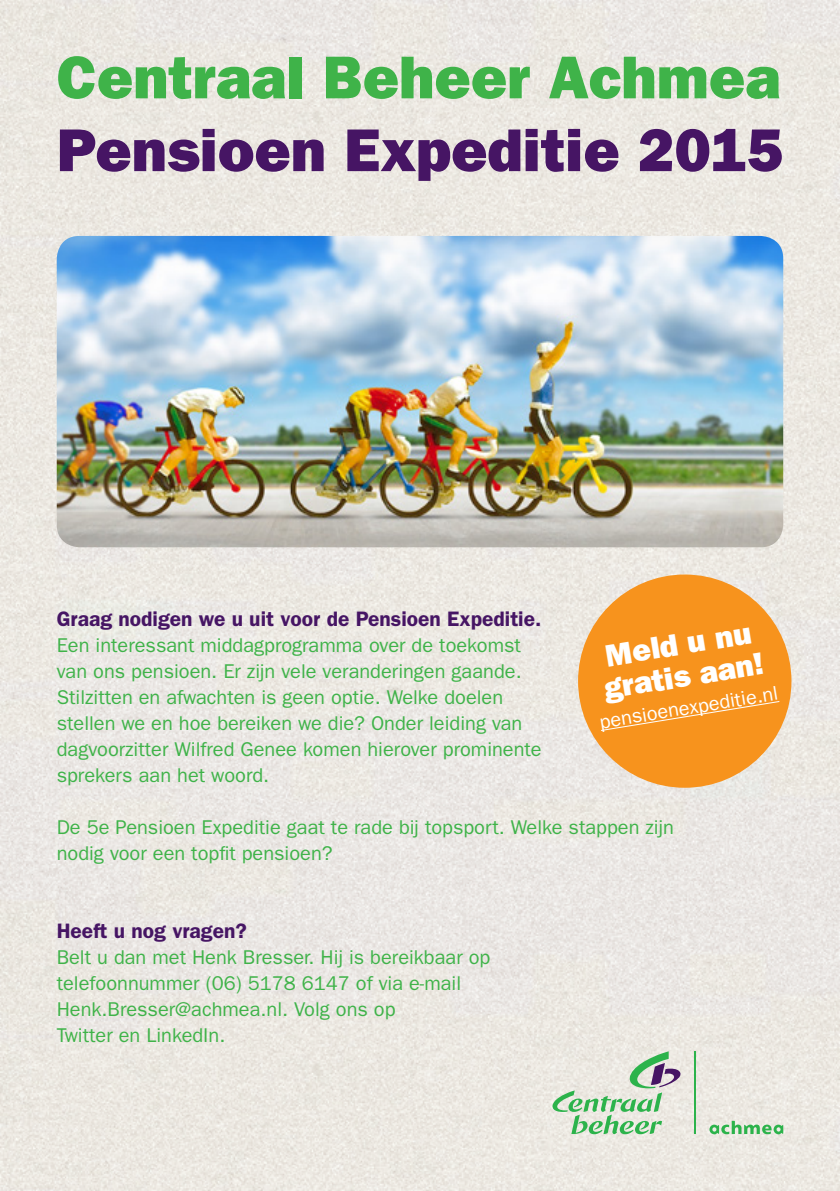
<style>
.page{position:relative;width:840px;height:1191px;background:#fff}
.page>*{position:absolute;margin:0;border:0;box-sizing:border-box;transform-origin:0 0}
.t1{font:60.6px "ITC Franklin Gothic Std Hvy";color:#461564}
.t2{font:60.6px "ITC Franklin Gothic Std Hvy";color:#3fb349}
.t3{font:31.4px "ITC Franklin Gothic Std Hvy";color:#fff}
.t4{font:600 21px "ITC Franklin Gothic Std";color:#461564}
.t5{font:20px/26px "ITC Franklin Gothic Std";color:#3fb349}
.t6{font:20px "ITC Franklin Gothic Std";color:#fff}
</style>
<div class="page">
<img style="left:0;top:0;width:839px;height:1191px">
<svg style="left:709px;top:1120px;width:73px;height:14px"></svg>
<hr style="left:694px;top:1051px;width:1px;height:83px;background:#2cb34b">
<svg style="left:552px;top:1051px;width:128px;height:83px;background:#c7d9c4"></svg>
<img style="left:57px;top:236px;width:725px;height:311px">
<div style="left:577px;top:574px;width:214px;height:213px;background:#f7931d;border-radius:50%"></div>
<svg style="left:601px;top:701px;width:179px;height:30px"></svg>
<p class="t2" style="left:57px;top:42px;width:724px">Centraal Beheer Achmea</p>
<p class="t1" style="left:57px;top:115px;width:728px">Pensioen Expeditie 2015</p>
<p class="t4" style="left:57px;top:606px;width:486px">Graag nodigen we u uit voor de Pensioen Expeditie.</p>
<p class="t5" style="left:57px;top:632px;width:465px">Een interessant middagprogramma over de toekomst</p>
<p class="t5" style="left:57px;top:658px;width:466px">van ons pensioen. Er zijn vele veranderingen gaande.</p>
<p class="t5" style="left:57px;top:684px;width:486px">Stilzitten en afwachten is geen optie. Welke doelen stellen we en hoe bereiken we die? Onder leiding van dagvoorzitter Wilfred Genee komen hierover prominente</p>
<p class="t5" style="left:57px;top:762px;width:214px">sprekers aan het woord.</p>
<p class="t5" style="left:57px;top:814px;width:618px">De 5e Pensioen Expeditie gaat te rade bij topsport. Welke stappen zijn nodig voor een topfit pensioen?</p>
<p class="t3" style="left:602px;top:637px;width:149px;rotate:-9deg">Meld u nu</p>
<p class="t3" style="left:600px;top:670px;width:163px;rotate:-9deg">gratis aan!</p>
<p class="t6" style="left:597px;top:710px;width:182px;rotate:-9deg">pensioenexpeditie.nl</p>
<p class="t4" style="left:57px;top:918px;width:191px">Heeft u nog vragen?</p>
<p class="t5" style="left:57px;top:944px;width:435px">Belt u dan met Henk Bresser. Hij is bereikbaar op telefoonnummer (06) 5178 6147 of via e-mail<br>Henk.Bresser@achmea.nl. Volg ons op</p>
<p class="t5" style="left:57px;top:1022px;width:170px">Twitter en LinkedIn.</p>
</div>
